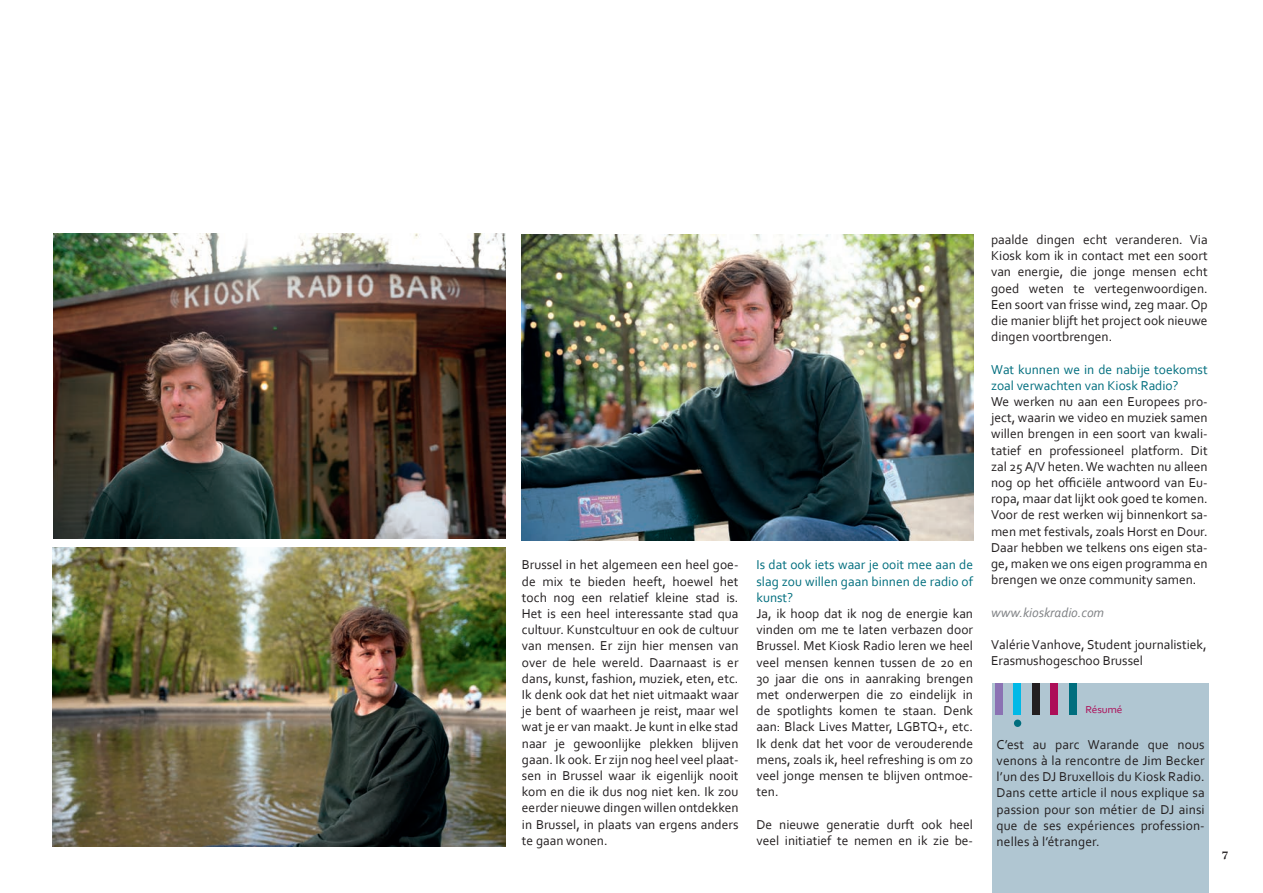
<style>
.page{position:relative;width:1263px;height:893px;background:#fff}
.page>*{position:absolute;margin:0;border:0;box-sizing:border-box;transform-origin:0 0}
.t1{font:13.5px/16.2px "Corbel";color:#231f20;text-align:justify}
.t2{font:13.5px/16.2px "Corbel";color:#006e7e;text-align:justify}
.t3{font:italic 13.5px "Corbel";color:#808285}
.t4{font:10.5px "Corbel";letter-spacing:-.02em;color:#ad0e58;scale:1.09 1}
.t5{font:10.5px "Century 751 BT Bold B";color:#231f20}
</style>
<div class="page">
<div style="left:992px;top:684px;width:217px;height:209px;background:#b0c6d2"></div>
<div style="left:995px;top:684px;width:7px;height:31px;background:#8b72b3"></div>
<div style="left:1014px;top:684px;width:7px;height:31px;background:#00b9e7"></div>
<div style="left:1032px;top:684px;width:7px;height:31px;background:#231f20"></div>
<div style="left:1051px;top:684px;width:7px;height:31px;background:#ad0e58"></div>
<div style="left:1069px;top:684px;width:7px;height:31px;background:#006e7e"></div>
<div style="left:1014px;top:720px;width:7px;height:7px;background:#006e7e;border-radius:50%"></div>
<hr style="left:0;top:122px;width:1px;height:78px;background:#006e7e">
<img style="left:54px;top:234px;width:451px;height:305px">
<img style="left:521px;top:235px;width:452px;height:305px">
<img style="left:53px;top:547px;width:452px;height:299px">
<p class="t1" style="left:522px;top:556px;width:218px">Brussel in het algemeen een heel goe&shy;de mix te bieden heeft, hoewel het toch nog een relatief kleine stad is.<br>Het is een heel interessante stad qua cultuur. Kunstcultuur en ook de cultuur van mensen. Er zijn hier mensen van over de hele wereld. Daarnaast is er dans, kunst, fashion, muziek, eten, etc.<br>Ik denk ook dat het niet uitmaakt waar je bent of waarheen je reist, maar wel wat je er van maakt. Je kunt in elke stad naar je gewoonlijke plekken blijven gaan. Ik ook. Er zijn nog heel veel plaat&shy;sen in Brussel waar ik eigenlijk nooit kom en die ik dus nog niet ken. Ik zou eerder nieuwe dingen willen ontdekken in Brussel, in plaats van ergens anders te gaan wonen.</p>
<p class="t2" style="left:756px;top:556px;width:218px">Is dat ook iets waar je ooit mee aan de slag zou willen gaan binnen de radio of kunst?</p>
<p class="t1" style="left:756px;top:605px;width:218px">Ja, ik hoop dat ik nog de energie kan vinden om me te laten verbazen door Brussel. Met Kiosk Radio leren we heel veel mensen kennen tussen de 20 en 30 jaar die ons in aanraking brengen met onderwerpen die zo eindelijk in de spotlights komen te staan. Denk aan: Black Lives Matter, LGBTQ+, etc.<br>Ik denk dat het voor de verouderende mens, zoals ik, heel refreshing is om zo veel jonge mensen te blijven ontmoe&shy;ten.</p>
<p class="t1" style="left:756px;top:816px;width:218px">De nieuwe generatie durft ook heel veel initiatief te nemen en ik zie be-</p>
<p class="t1" style="left:991px;top:231px;width:218px">paalde dingen echt veranderen. Via Kiosk kom ik in contact met een soort van energie, die jonge mensen echt goed weten te vertegenwoordigen.<br>Een soort van frisse wind, zeg maar. Op die manier blijft het project ook nieuwe dingen voortbrengen.</p>
<p class="t2" style="left:991px;top:361px;width:218px">Wat kunnen we in de nabije toekomst zoal verwachten van Kiosk Radio?</p>
<p class="t1" style="left:991px;top:393px;width:218px">We werken nu aan een Europees pro&shy;ject, waarin we video en muziek samen willen brengen in een soort van kwali&shy;tatief en professioneel platform. Dit zal 25 A/V heten. We wachten nu alleen nog op het officiële antwoord van Eu&shy;ropa, maar dat lijkt ook goed te komen.<br>Voor de rest werken wij binnenkort sa&shy;men met festivals, zoals Horst en Dour.<br>Daar hebben we telkens ons eigen sta&shy;ge, maken we ons eigen programma en brengen we onze community samen.</p>
<p class="t3" style="left:991px;top:604px;width:115px">www.kioskradio.com</p>
<p class="t1" style="left:991px;top:636px;width:217px">Valérie Vanhove, Student journalistiek,<br>Erasmushogeschoo Brussel</p>
<p class="t4" style="left:1085px;top:703px;width:35px">Résumé</p>
<p class="t1" style="left:997px;top:736px;width:210px">C’est au parc Warande que nous venons à la rencontre de Jim Becker l’un des DJ Bruxellois du Kiosk Radio.<br>Dans cette article il nous explique sa passion pour son métier de DJ ainsi que de ses expériences profession&shy;nelles à l’étranger.</p>
<p class="t5" style="left:1222px;top:848px;width:8px">7</p>
</div>
